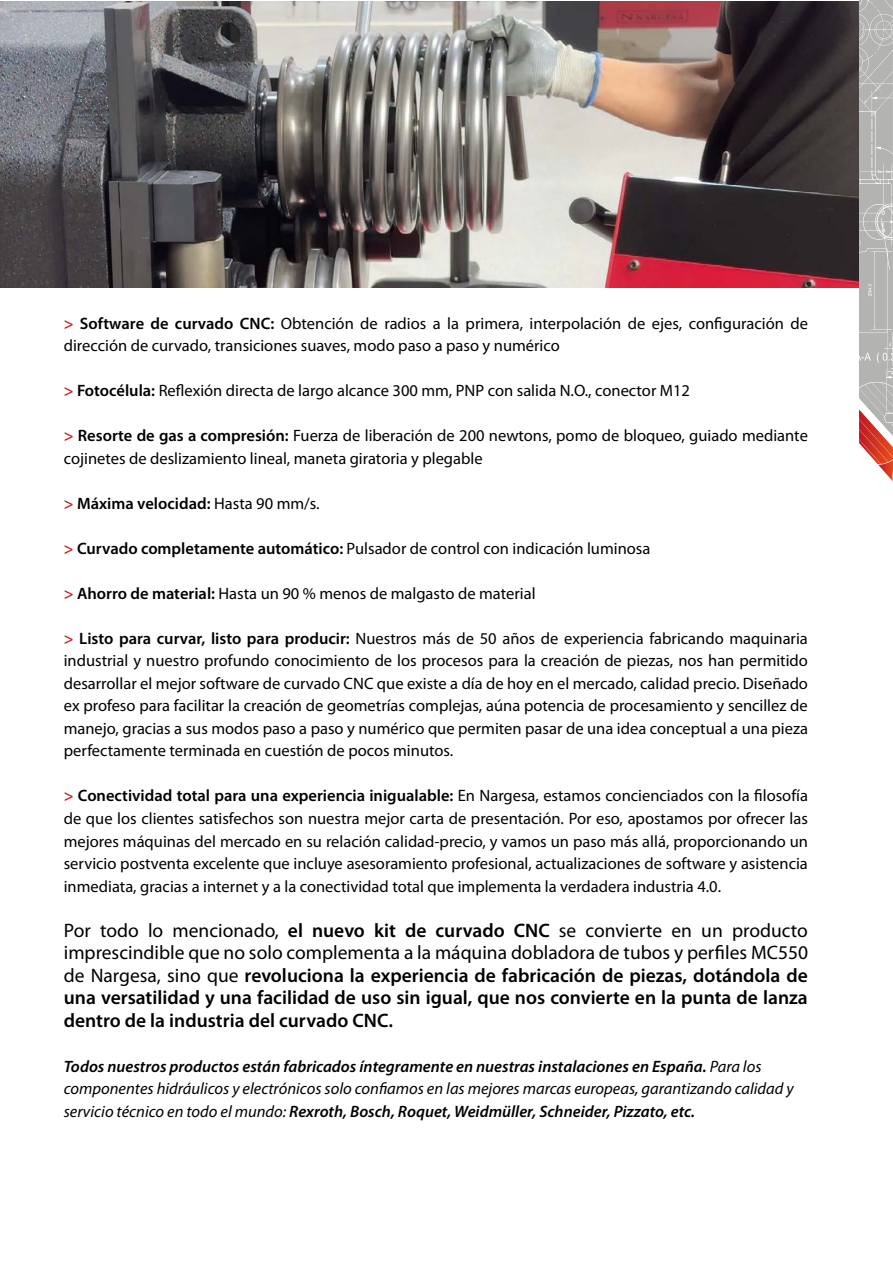
<style>
.page{position:relative;width:893px;height:1263px;background:#fff}
.page>*{position:absolute;margin:0;border:0;box-sizing:border-box;transform-origin:0 0}
.t1{font:600 19.5px/22.5px "Myriad Pro";color:#000;text-align:justify}
.t2{font:16.5px/22.5px "Myriad Pro";color:#000}
.t3{font:italic 600 16.5px/22.5px "Myriad Pro";color:#000}
.t4{font:600 16.5px "Myriad Pro";color:#000}
.s1{font-weight:600;color:#cd1719}
.s2{font-weight:600}
.s3{color:#cd1719}
.s4{font-weight:400}
</style>
<div class="page">
<svg style="left:859px;top:0;width:34px;height:481px"></svg>
<img style="left:0;top:1px;width:859px;height:286px">
<p class="t2" style="left:64px;top:312px;width:746px"><span class="s1">&gt;</span> <span class="s2">Software de curvado CNC:</span> Obtención de radios a la primera, interpolación de ejes, configuración de dirección de curvado, transiciones suaves, modo paso a paso y numérico</p>
<p class="t2" style="left:64px;top:379px;width:628px"><span class="s1">&gt;</span> <span class="s2">Fotocélula:</span> Reflexión directa de largo alcance 300 mm, PNP con salida N.O., conector M12</p>
<p class="t2" style="left:64px;top:424px;width:746px"><span class="s1">&gt;</span> <span class="s2">Resorte de gas a compresión:</span> Fuerza de liberación de 200 newtons, pomo de bloqueo, guiado mediante cojinetes de deslizamiento lineal, maneta giratoria y plegable</p>
<p class="t4" style="left:64px;top:493px;width:257px"><span class="s3">&gt;</span> Máxima velocidad: <span class="s4">Hasta 90 mm/s.</span></p>
<p class="t2" style="left:64px;top:537px;width:588px"><span class="s1">&gt;</span> <span class="s2">Curvado completamente automático:</span> Pulsador de control con indicación luminosa</p>
<p class="t2" style="left:64px;top:582px;width:473px"><span class="s1">&gt;</span> <span class="s2">Ahorro de material:</span> Hasta un 90 % menos de malgasto de material</p>
<p class="t2" style="left:64px;top:627px;width:746px;text-align:justify"><span class="s1">&gt;</span> <span class="s2">Listo para curvar, listo para producir:</span> Nuestros más de 50 años de experiencia fabricando maquinaria industrial y nuestro profundo conocimiento de los procesos para la creación de piezas, nos han permitido desarrollar el mejor software de curvado CNC que existe a día de hoy en el mercado, calidad precio. Diseñado ex profeso para facilitar la creación de geometrías complejas, aúna potencia de procesamiento y sencillez de manejo, gracias a sus modos paso a paso y numérico que permiten pasar de una idea conceptual a una pieza perfectamente terminada en cuestión de pocos minutos.</p>
<p class="t2" style="left:64px;top:784px;width:746px;text-align:justify"><span class="s1">&gt;</span> <span class="s2">Conectividad total para una experiencia inigualable:</span> En Nargesa, estamos concienciados con la filosofía de que los clientes satisfechos son nuestra mejor carta de presentación. Por eso, apostamos por ofrecer las mejores máquinas del mercado en su relación calidad-precio, y vamos un paso más allá, proporcionando un servicio postventa excelente que incluye asesoramiento profesional, actualizaciones de software y asistencia inmediata, gracias a internet y a la conectividad total que implementa la verdadera industria 4.0.</p>
<p class="t1" style="left:64px;top:918px;width:746px"><span class="s4">Por todo lo mencionado,</span> el nuevo kit de curvado CNC <span class="s4">se convierte en un producto imprescindible que no solo complementa a la máquina dobladora de tubos y perfiles MC550 de Nargesa, sino que</span> revoluciona la experiencia de fabricación de piezas, dotándola de una versatilidad y una facilidad de uso sin igual, que nos convierte en la punta de lanza dentro de la industria del curvado CNC.</p>
<p class="t3" style="left:64px;top:1054px;width:731px">Todos nuestros productos están fabricados íntegramente en nuestras instalaciones en España. <span class="s4">Para los componentes hidráulicos y electrónicos solo confiamos en las mejores marcas europeas, garantizando calidad y servicio técnico en todo el mundo:</span> Rexroth, Bosch, Roquet, Weidmüller, Schneider, Pizzato, etc.</p>
</div>
